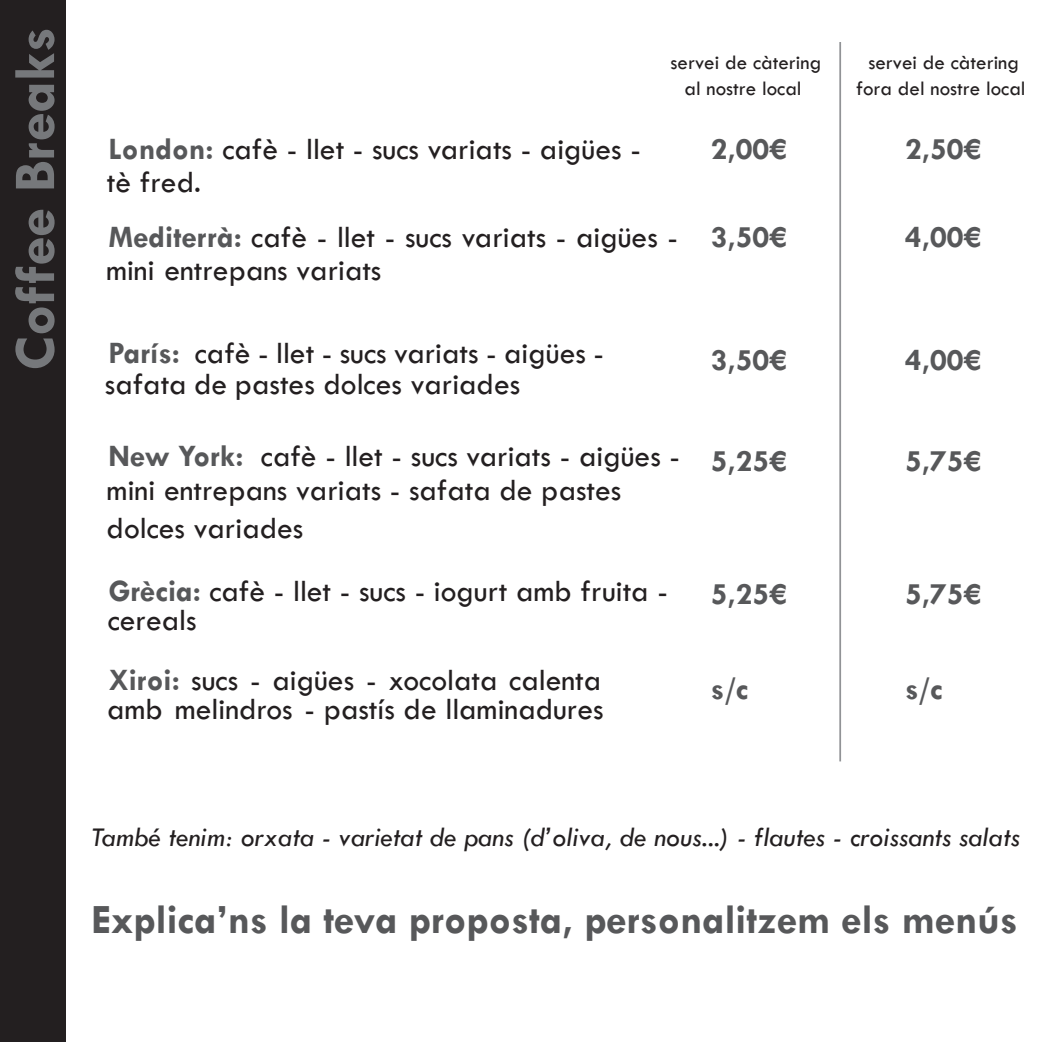
<style>
.page{position:relative;width:1042px;height:1042px;background:#fff}
.page>*{position:absolute;margin:0;border:0;box-sizing:border-box;transform-origin:0 0}
.t1{font:700 59.5px "Tw Cen";color:#76787b}
.t2{font:700 42px "Tw Cen";color:#57585a}
.t3{font:31.5px/37.8px "Tw Cen";color:#231f20}
.t4{font:700 31.5px "Tw Cen";color:#57585a}
.t5{font:italic 28px "Tw Cen";color:#231f20}
.t6{font:21px/25.2px "Tw Cen";color:#231f20;text-align:center}
.s1{font-weight:700;color:#57585a}
</style>
<div class="page">
<div style="left:0;top:0;width:65px;height:1042px;background:#231f20"></div>
<hr style="left:839px;top:42px;width:2px;height:719px;background:#919396">
<h1 class="t1" style="left:0;top:371px;width:345px;rotate:-90deg">Coffee Breaks</h1>
<p class="t3" style="left:108px;top:130px;width:534px"><span class="s1">London:</span> cafè - llet - sucs variats - aigües -</p>
<p class="t3" style="left:107px;top:163px;width:95px">tè fred.</p>
<p class="t6" style="left:670px;top:50px;width:152px">servei de càtering al nostre local</p>
<p class="t6" style="left:856px;top:50px;width:171px">servei de càtering fora del nostre local</p>
<p class="t4" style="left:711px;top:131px;width:77px">2,00€</p>
<p class="t4" style="left:905px;top:131px;width:77px">2,50€</p>
<p class="t3" style="left:108px;top:218px;width:571px"><span class="s1">Mediterrà:</span> cafè - llet - sucs variats - aigües -</p>
<p class="t3" style="left:106px;top:251px;width:277px">mini entrepans variats</p>
<p class="t3" style="left:109px;top:333px;width:497px"><span class="s1">París:</span> cafè - llet - sucs variats - aigües -</p>
<p class="t3" style="left:105px;top:365px;width:417px">safata de pastes dolces variades</p>
<p class="t3" style="left:109px;top:437px;width:573px"><span class="s1">New York:</span> cafè - llet - sucs variats - aigües -</p>
<p class="t3" style="left:107px;top:471px;width:516px">mini entrepans variats - safata de pastes dolces variades</p>
<p class="t3" style="left:109px;top:571px;width:561px"><span class="s1">Grècia:</span> cafè - llet - sucs - iogurt amb fruita -</p>
<p class="t3" style="left:108px;top:601px;width:90px">cereals</p>
<p class="t3" style="left:109px;top:661px;width:494px"><span class="s1">Xiroi:</span> sucs - aigües - xocolata calenta</p>
<p class="t3" style="left:107px;top:690px;width:498px">amb melindros - pastís de llaminadures</p>
<p class="t4" style="left:711px;top:218px;width:77px">3,50€</p>
<p class="t4" style="left:711px;top:341px;width:77px">3,50€</p>
<p class="t4" style="left:711px;top:442px;width:77px">5,25€</p>
<p class="t4" style="left:711px;top:575px;width:77px">5,25€</p>
<p class="t4" style="left:711px;top:670px;width:39px">s/c</p>
<p class="t4" style="left:905px;top:218px;width:77px">4,00€</p>
<p class="t4" style="left:905px;top:341px;width:77px">4,00€</p>
<p class="t4" style="left:905px;top:442px;width:77px">5,75€</p>
<p class="t4" style="left:905px;top:575px;width:77px">5,75€</p>
<p class="t4" style="left:905px;top:670px;width:39px">s/c</p>
<p class="t5" style="left:91px;top:820px;width:930px">També tenim: orxata - varietat de pans (d’oliva, de nous...) - flautes - croissants salats</p>
<h2 class="t2" style="left:91px;top:894px;width:928px">Explica’ns la teva proposta, personalitzem els menús</h2>
</div>
